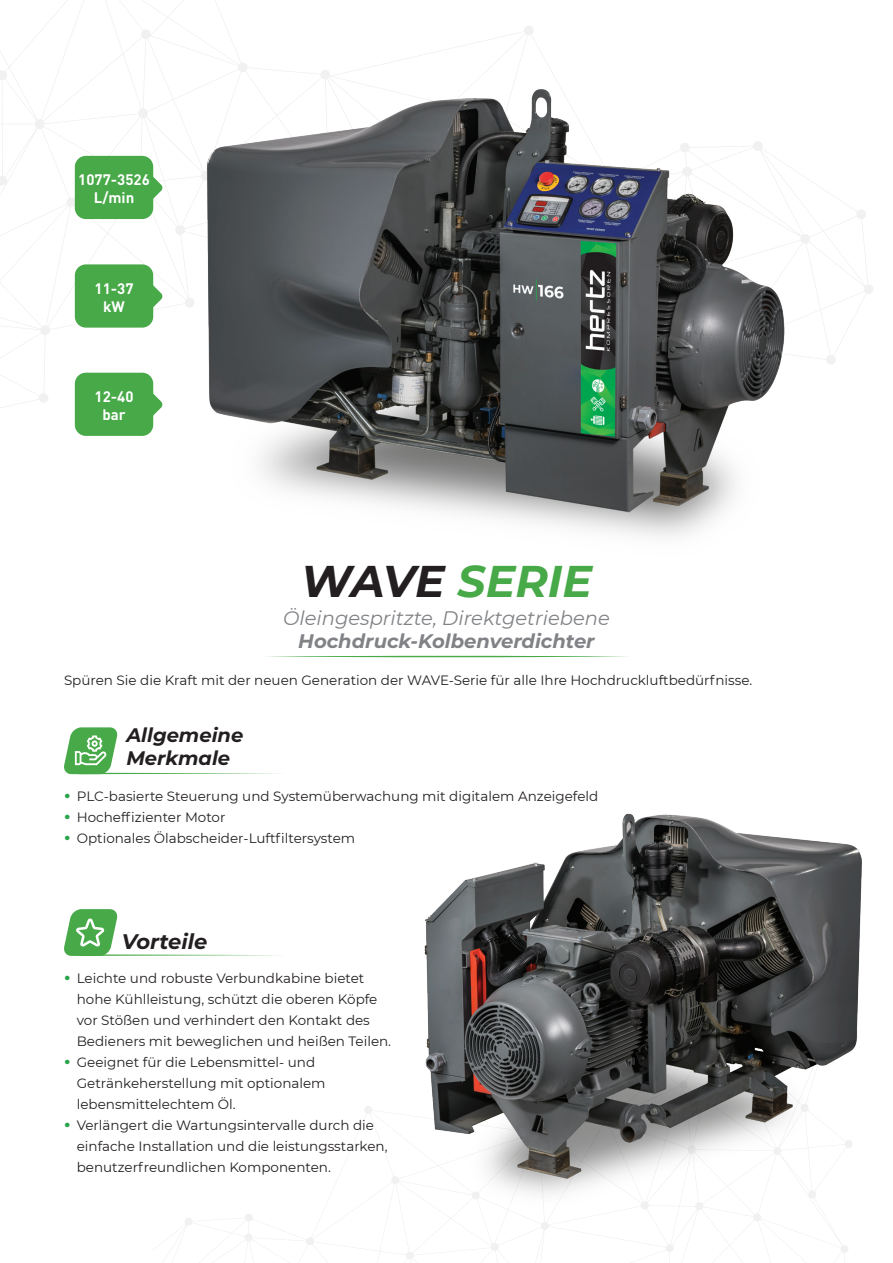
<style>
.page{position:relative;width:893px;height:1263px;background:#fff}
.page>*{position:absolute;margin:0;border:0;box-sizing:border-box;transform-origin:0 0}
.t1{font:italic 700 44.25px "Montserrat";color:#47a947}
.t2{font:italic 700 21px "Montserrat";color:#231f20}
.t3{font:italic 19.5px "Montserrat";color:#808285}
.t4{font:italic 700 19.5px "Montserrat";color:#808285}
.t5{font:italic 700 19.5px/23.4px "Montserrat";color:#231f20}
.t6{font:700 15px/18px "DIN Pro";color:#fff;text-align:center}
.t7{font:13.5px/21px "Montserrat";color:#231f20}
.s1{color:#231f20}
.s2{font-weight:700;font-size:18px;color:#29a449}
</style>
<div class="page">
<svg style="left:0;top:0;width:873px;height:436px"></svg>
<svg style="left:266px;top:655px;width:361px;height:2px"></svg>
<svg style="left:153px;top:170px;width:6px;height:35px"></svg>
<div style="left:75px;top:156px;width:78px;height:63px;background:#47a947;border-radius:11px"></div>
<svg style="left:153px;top:279px;width:6px;height:34px"></svg>
<div style="left:75px;top:264px;width:78px;height:64px;background:#47a947;border-radius:11px"></div>
<svg style="left:153px;top:387px;width:6px;height:35px"></svg>
<div style="left:75px;top:373px;width:78px;height:63px;background:#47a947;border-radius:11px"></div>
<svg style="left:157px;top:1106px;width:691px;height:157px"></svg>
<svg style="left:64px;top:909px;width:216px;height:47px"></svg>
<svg style="left:64px;top:727px;width:216px;height:47px"></svg>
<img style="left:159px;top:74px;width:673px;height:463px">
<img style="left:399px;top:813px;width:463px;height:409px">
<p class="t6" style="left:78px;top:168px;width:73px">1077-3526<br>L/min</p>
<p class="t6" style="left:95px;top:278px;width:40px">11-37 kW</p>
<p class="t6" style="left:95px;top:386px;width:40px">12-40 bar</p>
<h1 class="t1" style="left:301px;top:550px;width:293px"><span class="s1">WAVE</span> SERIE</h1>
<h3 class="t3" style="left:283px;top:604px;width:328px">Öleingespritzte, Direktgetriebene</h3>
<h3 class="t4" style="left:298px;top:627px;width:298px">Hochdruck-Kolbenverdichter</h3>
<p class="t7" style="left:64px;top:669px;width:690px">Spüren Sie die Kraft mit der neuen Generation der WAVE-Serie für alle Ihre Hochdruckluftbedürfnisse.</p>
<h3 class="t5" style="left:126px;top:722px;width:119px">Allgemeine<br>Merkmale</h3>
<p class="t7" style="left:64px;top:786px;width:536px"><span class="s2">•</span> PLC-basierte Steuerung und Systemüberwachung mit digitalem Anzeigefeld</p>
<p class="t7" style="left:64px;top:807px;width:163px"><span class="s2">•</span> Hocheffizienter Motor</p>
<p class="t7" style="left:64px;top:828px;width:293px"><span class="s2">•</span> Optionales Ölabscheider-Luftfiltersystem</p>
<h2 class="t2" style="left:122px;top:926px;width:87px">Vorteile</h2>
<p class="t7" style="left:77px;top:967px;width:316px;text-indent:-13px"><span class="s2">•</span> Leichte und robuste Verbundkabine bietet hohe Kühlleistung, schützt die oberen Köpfe vor Stößen und verhindert den Kontakt des Bedieners mit beweglichen und heißen Teilen.</p>
<p class="t7" style="left:77px;top:1051px;width:250px;text-indent:-13px"><span class="s2">•</span> Geeignet für die Lebensmittel- und<br>Getränkeherstellung mit optionalem lebensmittelechtem Öl.</p>
<p class="t7" style="left:77px;top:1114px;width:312px;text-indent:-13px"><span class="s2">•</span> Verlängert die Wartungsintervalle durch die einfache Installation und die leistungsstarken, benutzerfreundlichen Komponenten.</p>
</div>
